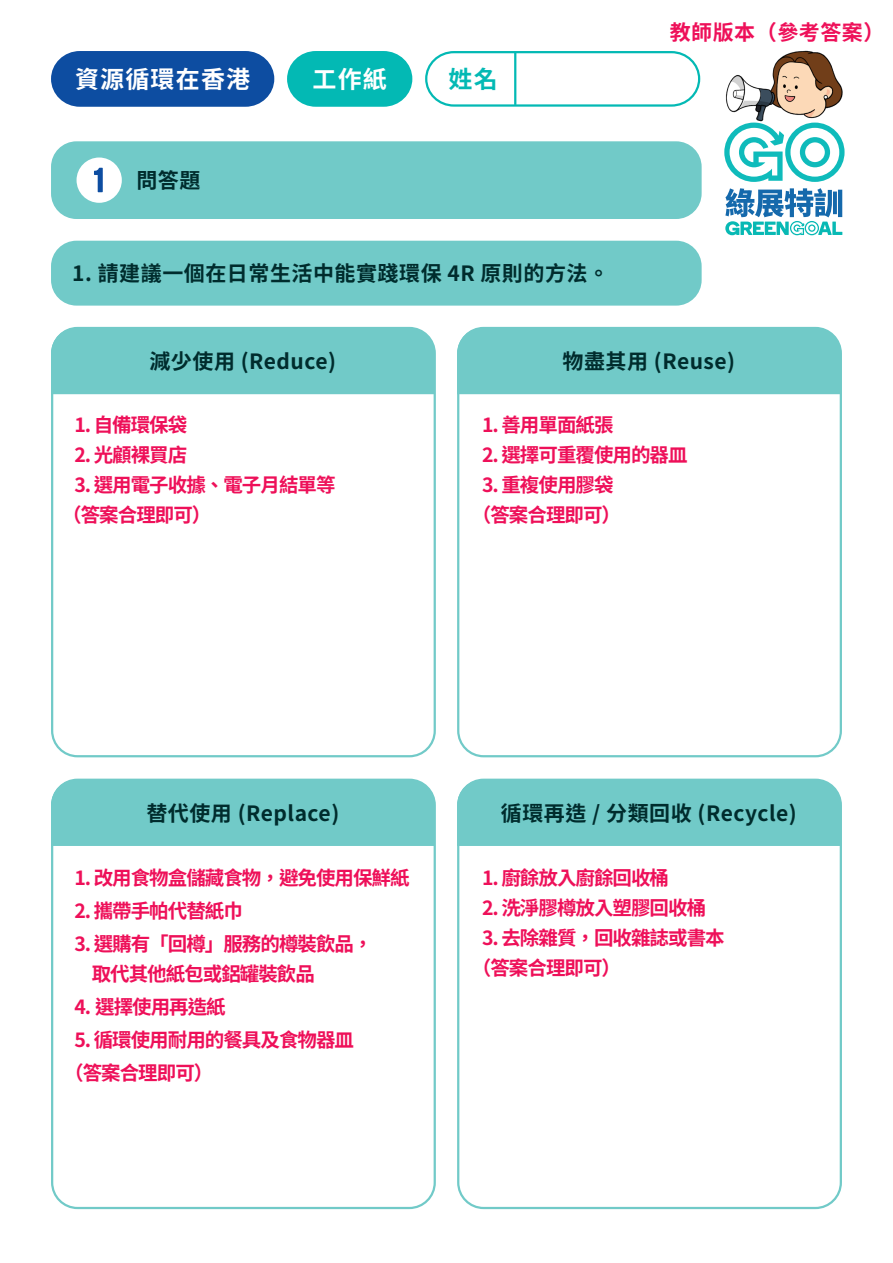
<style>
.page{position:relative;width:893px;height:1263px;background:#fff}
.page>*{position:absolute;margin:0;border:0;box-sizing:border-box;transform-origin:0 0}
.t1{font:700 24px "Noto Sans HK";letter-spacing:.05em;color:#fff}
.t2{font:700 24px "Noto Sans HK";color:#03b9b4}
.t3{font:700 21px "Noto Sans HK";letter-spacing:.025em;color:#002c2d}
.t4{font:700 21px "Noto Sans HK";letter-spacing:.025em;color:#ee1059}
.t5{font:700 19.5px "Noto Sans HK";letter-spacing:-.05em;color:#ee1059}
</style>
<div class="page">
<svg style="left:425px;top:51px;width:276px;height:56px"></svg>
<hr style="left:514px;top:53px;width:2px;height:52px;background:#03b9b4">
<svg style="left:51px;top:51px;width:223px;height:56px;background:#1b57a6"></svg>
<svg style="left:287px;top:51px;width:125px;height:56px;background:#1cc0bb"></svg>
<svg style="left:725px;top:188px;width:117px;height:47px"></svg>
<svg style="left:724px;top:126px;width:120px;height:56px"></svg>
<img style="left:725px;top:50px;width:118px;height:76px">
<div style="left:51px;top:327px;width:385px;height:430px;border:2px solid #71cac8;border-radius:25px"></div>
<div style="left:457px;top:327px;width:385px;height:430px;border:2px solid #71cac8;border-radius:25px"></div>
<div style="left:51px;top:328px;width:384px;height:66px;background:#71cac8"></div>
<div style="left:457px;top:328px;width:384px;height:66px;background:#71cac8"></div>
<div style="left:51px;top:779px;width:385px;height:430px;border:2px solid #71cac8;border-radius:25px"></div>
<div style="left:457px;top:779px;width:385px;height:430px;border:2px solid #71cac8;border-radius:25px"></div>
<div style="left:51px;top:780px;width:384px;height:66px;background:#71cac8"></div>
<div style="left:457px;top:780px;width:384px;height:66px;background:#71cac8"></div>
<div style="left:51px;top:241px;width:651px;height:65px;background:#71cac8;border-radius:26px"></div>
<div style="left:51px;top:141px;width:651px;height:78px;background:#71cac8;border-radius:26px"></div>
<div style="left:77px;top:158px;width:45px;height:45px;background:#fff;border-radius:50%"></div>
<svg style="left:94px;top:168px;width:9px;height:24px"></svg>
<p class="t1" style="left:75px;top:66px;width:177px">資源循環在香港</p>
<p class="t1" style="left:313px;top:66px;width:76px">工作紙</p>
<p class="t2" style="left:449px;top:66px;width:51px">姓名</p>
<p class="t3" style="left:136px;top:169px;width:66px">問答題</p>
<p class="t3" style="left:72px;top:262px;width:538px">1. 請建議一個在日常生活中能實踐環保 4R 原則的方法。</p>
<p class="t4" style="left:670px;top:20px;width:216px">教師版本（參考答案）</p>
<p class="t3" style="left:149px;top:349px;width:188px">減少使用 (Reduce)</p>
<p class="t3" style="left:563px;top:349px;width:174px">物盡其用 (Reuse)</p>
<p class="t5" style="left:74px;top:414px;width:114px">1. 自備環保袋</p>
<p class="t5" style="left:74px;top:444px;width:114px">2. 光顧裸買店</p>
<p class="t5" style="left:74px;top:474px;width:263px">3. 選用電子收據、電子月結單等</p>
<p class="t5" style="left:62px;top:504px;width:151px">（答案合理即可）</p>
<p class="t5" style="left:482px;top:414px;width:133px">1. 善用單面紙張</p>
<p class="t5" style="left:482px;top:444px;width:207px">2. 選擇可重覆使用的器皿</p>
<p class="t5" style="left:482px;top:474px;width:133px">3. 重複使用膠袋</p>
<p class="t5" style="left:472px;top:504px;width:151px">（答案合理即可）</p>
<p class="t3" style="left:146px;top:801px;width:194px">替代使用 (Replace)</p>
<p class="t3" style="left:501px;top:801px;width:297px">循環再造 / 分類回收 (Recycle)</p>
<p class="t5" style="left:74px;top:866px;width:337px">1. 改用食物盒儲藏食物，避免使用保鮮紙</p>
<p class="t5" style="left:74px;top:899px;width:170px">2. 攜帶手帕代替紙巾</p>
<p class="t5" style="left:74px;top:932px;width:300px">3. 選購有「回樽」服務的樽裝飲品，</p>
<p class="t5" style="left:92px;top:962px;width:225px">取代其他紙包或鋁罐裝飲品</p>
<p class="t5" style="left:74px;top:995px;width:153px">4. 選擇使用再造紙</p>
<p class="t5" style="left:74px;top:1028px;width:281px">5. 循環使用耐用的餐具及食物器皿</p>
<p class="t5" style="left:64px;top:1061px;width:151px">（答案合理即可）</p>
<p class="t5" style="left:482px;top:866px;width:189px">1. 廚餘放入廚餘回收桶</p>
<p class="t5" style="left:482px;top:896px;width:226px">2. 洗淨膠樽放入塑膠回收桶</p>
<p class="t5" style="left:482px;top:926px;width:244px">3. 去除雜質，回收雜誌或書本</p>
<p class="t5" style="left:472px;top:956px;width:151px">（答案合理即可）</p>
</div>
